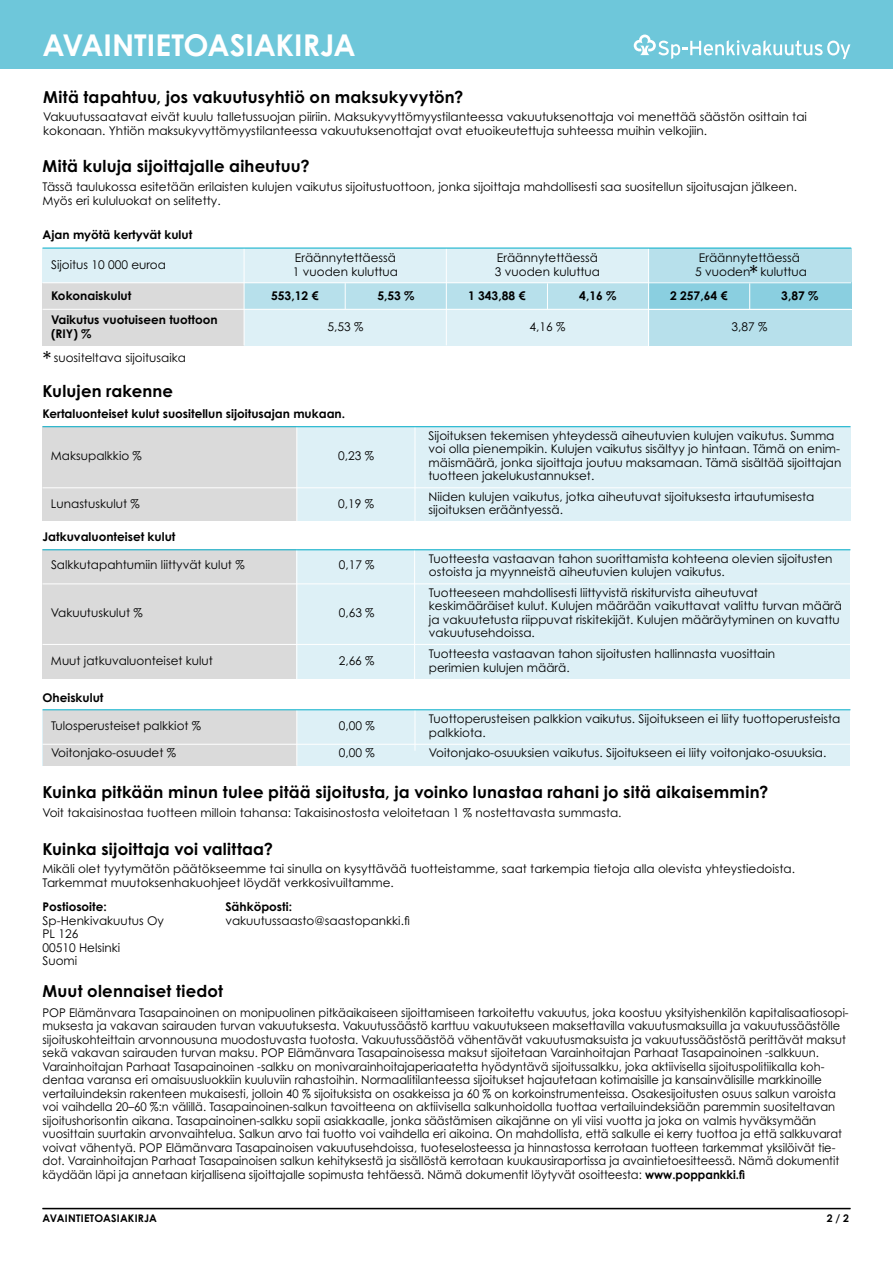
<style>
.page{position:relative;width:893px;height:1263px;background:#fff}
.page>*{position:absolute;margin:0;border:0;box-sizing:border-box;transform-origin:0 0}
.t1{font:700 30px "Century Gothic Pro";color:#fff}
.t2{font:21.6px "Century Gothic Pro";color:#000}
.t3{font:700 16.5px "Century Gothic Pro";letter-spacing:.01em;color:#000}
.t4{font:12px/13.5px "Century Gothic Pro";color:#000}
.t5{font:12px/13.5px "Century Gothic Pro";color:#000;scale:.95 1}
.t6{font:700 12px/13.5px "Century Gothic Pro";color:#000}
.t7{font:700 10.5px "Century Gothic Pro";letter-spacing:.025em;color:#000}
.s1{font-size:21.6px}
.s2{font-weight:700}
</style>
<div class="page">
<div style="left:0;top:0;width:893px;height:69px;background:#6ec7da"></div>
<hr style="left:43px;top:1208px;width:807px;height:1px;background:#000">
<svg style="left:634px;top:35px;width:216px;height:24px"></svg>
<div style="left:649px;top:248px;width:202px;height:34px;background:#b7e0eb"></div>
<div style="left:649px;top:310px;width:202px;height:35px;background:#b7e0eb"></div>
<div style="left:649px;top:283px;width:202px;height:26px;background:#8acfe0"></div>
<div style="left:43px;top:309px;width:605px;height:36px;background:#ddf0f6"></div>
<div style="left:43px;top:309px;width:201px;height:36px;background:#dadada"></div>
<div style="left:43px;top:248px;width:606px;height:35px;background:#ddf0f6"></div>
<div style="left:43px;top:283px;width:606px;height:26px;background:#b7e0eb"></div>
<div style="left:43px;top:283px;width:201px;height:26px;background:#dadada"></div>
<hr style="left:244px;top:248px;width:1px;height:97px;background:#fff">
<hr style="left:446px;top:248px;width:1px;height:97px;background:#fff">
<svg style="left:345px;top:283px;width:1px;height:26px"></svg>
<svg style="left:547px;top:283px;width:1px;height:26px"></svg>
<svg style="left:749px;top:283px;width:1px;height:26px"></svg>
<hr style="left:648px;top:248px;width:1px;height:97px;background:#fff">
<hr style="left:43px;top:309px;width:808px;height:1px;background:#fff">
<hr style="left:43px;top:282px;width:808px;height:1px;background:#fff">
<hr style="left:43px;top:248px;width:808px;height:1px;background:#00adc9">
<div style="left:296px;top:426px;width:554px;height:95px;background:#ddf0f6"></div>
<div style="left:43px;top:426px;width:254px;height:95px;background:#dadada"></div>
<hr style="left:415px;top:426px;width:1px;height:95px;background:#fff">
<hr style="left:296px;top:426px;width:1px;height:95px;background:#fff">
<hr style="left:43px;top:487px;width:808px;height:1px;background:#fff">
<div style="left:43px;top:710px;width:807px;height:56px;background:#ddf0f6"></div>
<div style="left:43px;top:710px;width:254px;height:56px;background:#dadada"></div>
<hr style="left:415px;top:695px;width:1px;height:56px;background:#fff">
<hr style="left:296px;top:710px;width:1px;height:56px;background:#fff">
<hr style="left:43px;top:744px;width:808px;height:1px;background:#fff">
<div style="left:43px;top:549px;width:807px;height:130px;background:#ddf0f6"></div>
<div style="left:43px;top:549px;width:253px;height:130px;background:#dadada"></div>
<hr style="left:414px;top:549px;width:1px;height:130px;background:#fff">
<hr style="left:296px;top:549px;width:1px;height:130px;background:#fff">
<hr style="left:43px;top:583px;width:808px;height:1px;background:#fff">
<hr style="left:43px;top:644px;width:808px;height:1px;background:#fff">
<hr style="left:43px;top:426px;width:807px;height:1px;background:#00adc9">
<hr style="left:43px;top:549px;width:807px;height:1px;background:#00adc9">
<hr style="left:43px;top:709px;width:807px;height:1px;background:#00adc9">
<h1 class="t1" style="left:43px;top:26px;width:315px">AVAINTIETOASIAKIRJA</h1>
<h3 class="t3" style="left:43px;top:87px;width:422px">Mitä tapahtuu, jos vakuutusyhtiö on maksukyvytön?</h3>
<p class="t4" style="left:43px;top:110px;width:765px">Vakuutussaatavat eivät kuulu talletussuojan piiriin. Maksukyvyttömyystilanteessa vakuutuksenottaja voi menettää säästön osittain tai kokonaan. Yhtiön maksukyvyttömyystilanteessa vakuutuksenottajat ovat etuoikeutettuja suhteessa muihin velkojiin.</p>
<h3 class="t3" style="left:43px;top:156px;width:269px">Mitä kuluja sijoittajalle aiheutuu?</h3>
<p class="t4" style="left:43px;top:180px;width:756px">Tässä taulukossa esitetään erilaisten kulujen vaikutus sijoitustuottoon, jonka sijoittaja mahdollisesti saa suositellun sijoitusajan jälkeen.<br>Myös eri kululuokat on selitetty.</p>
<p class="t6" style="left:43px;top:227px;width:151px">Ajan myötä kertyvät kulut</p>
<p class="t4" style="left:51px;top:258px;width:117px">Sijoitus 10 000 euroa</p>
<p class="t4" style="left:293px;top:251px;width:107px">Eräännytettäessä<br>1 vuoden kuluttua</p>
<p class="t4" style="left:495px;top:251px;width:107px">Eräännytettäessä<br>3 vuoden kuluttua</p>
<p class="t4" style="left:695px;top:251px;width:113px;text-align:center">Eräännytettäessä<br>5 vuoden kuluttua</p>
<p class="t6" style="left:51px;top:313px;width:168px">Vaikutus vuotuiseen tuottoon (RIY) %</p>
<p class="t4" style="left:328px;top:320px;width:37px">5,53 %</p>
<p class="t4" style="left:529px;top:320px;width:37px">4,16 %</p>
<p class="t4" style="left:731px;top:320px;width:37px">3,87 %</p>
<h2 class="t2" style="left:749px;top:260px;width:11px">*</h2>
<p class="t6" style="left:51px;top:289px;width:82px">Kokonaiskulut</p>
<p class="t6" style="left:271px;top:289px;width:49px">553,12 €</p>
<p class="t6" style="left:377px;top:289px;width:39px">5,53 %</p>
<p class="t6" style="left:468px;top:289px;width:59px">1 343,88 €</p>
<p class="t6" style="left:579px;top:289px;width:39px">4,16 %</p>
<p class="t6" style="left:670px;top:289px;width:59px">2 257,64 €</p>
<p class="t6" style="left:781px;top:289px;width:39px">3,87 %</p>
<p class="t4" style="left:43px;top:351px;width:145px"><span class="s1">*</span> suositeltava sijoitusaika</p>
<h3 class="t3" style="left:43px;top:381px;width:132px">Kulujen rakenne</h3>
<p class="t6" style="left:43px;top:407px;width:304px">Kertaluonteiset kulut suositellun sijoitusajan mukaan.</p>
<p class="t4" style="left:51px;top:449px;width:92px">Maksupalkkio %</p>
<p class="t4" style="left:338px;top:449px;width:37px">0,23 %</p>
<p class="t4" style="left:429px;top:428px;width:414px">Sijoituksen tekemisen yhteydessä aiheutuvien kulujen vaikutus. Summa voi olla pienempikin. Kulujen vaikutus sisältyy jo hintaan. Tämä on enim&shy;mäismäärä, jonka sijoittaja joutuu maksamaan. Tämä sisältää sijoittajan tuotteen jakelukustannukset.</p>
<p class="t4" style="left:51px;top:496px;width:90px">Lunastuskulut %</p>
<p class="t4" style="left:338px;top:496px;width:37px">0,19 %</p>
<p class="t4" style="left:429px;top:490px;width:387px">Niiden kulujen vaikutus, jotka aiheutuvat sijoituksesta irtautumisesta sijoituksen erääntyessä.</p>
<p class="t6" style="left:43px;top:530px;width:134px">Jatkuvaluonteiset kulut</p>
<p class="t4" style="left:51px;top:558px;width:195px">Salkkutapahtumiin liittyvät kulut %</p>
<p class="t4" style="left:339px;top:558px;width:37px">0,17 %</p>
<p class="t4" style="left:429px;top:551px;width:405px">Tuotteesta vastaavan tahon suorittamista kohteena olevien sijoitusten ostoista ja myynneistä aiheutuvien kulujen vaikutus.</p>
<p class="t4" style="left:51px;top:606px;width:93px">Vakuutuskulut %</p>
<p class="t4" style="left:339px;top:606px;width:37px">0,63 %</p>
<p class="t4" style="left:429px;top:586px;width:415px">Tuotteeseen mahdollisesti liittyvistä riskiturvista aiheutuvat keskimääräiset kulut. Kulujen määrään vaikuttavat valittu turvan määrä ja vakuutetusta riippuvat riskitekijät. Kulujen määräytyminen on kuvattu vakuutusehdoissa.</p>
<p class="t4" style="left:51px;top:654px;width:163px">Muut jatkuvaluonteiset kulut</p>
<p class="t4" style="left:339px;top:654px;width:37px">2,66 %</p>
<p class="t4" style="left:429px;top:647px;width:348px">Tuotteesta vastaavan tahon sijoitusten hallinnasta vuosittain perimien kulujen määrä.</p>
<p class="t6" style="left:43px;top:690px;width:62px">Oheiskulut</p>
<p class="t4" style="left:51px;top:719px;width:152px">Tulosperusteiset palkkiot %</p>
<p class="t4" style="left:339px;top:719px;width:37px">0,00 %</p>
<p class="t4" style="left:429px;top:712px;width:413px">Tuottoperusteisen palkkion vaikutus. Sijoitukseen ei liity tuottoperusteista palkkiota.</p>
<p class="t4" style="left:51px;top:746px;width:127px">Voitonjako-osuudet %</p>
<p class="t4" style="left:339px;top:746px;width:37px">0,00 %</p>
<p class="t4" style="left:429px;top:746px;width:399px">Voitonjako-osuuksien vaikutus. Sijoitukseen ei liity voitonjako-osuuksia.</p>
<h3 class="t3" style="left:43px;top:782px;width:727px">Kuinka pitkään minun tulee pitää sijoitusta, ja voinko lunastaa rahani jo sitä aikaisemmin?</h3>
<p class="t4" style="left:43px;top:805px;width:581px">Voit takaisinostaa tuotteen milloin tahansa: Takaisinostosta veloitetaan 1 % nostettavasta summasta.</p>
<h3 class="t3" style="left:43px;top:839px;width:232px">Kuinka sijoittaja voi valittaa?</h3>
<p class="t4" style="left:43px;top:862px;width:754px">Mikäli olet tyytymätön päätökseemme tai sinulla on kysyttävää tuotteistamme, saat tarkempia tietoja alla olevista yhteystiedoista.<br>Tarkemmat muutoksenhakuohjeet löydät verkkosivuiltamme.</p>
<p class="t6" style="left:43px;top:900px;width:66px">Postiosoite:</p>
<p class="t4" style="left:43px;top:914px;width:123px">Sp-Henkivakuutus Oy<br>PL 126<br>00510 Helsinki<br>Suomi</p>
<p class="t6" style="left:225px;top:900px;width:68px">Sähköposti:</p>
<p class="t4" style="left:225px;top:914px;width:186px">vakuutussaasto@saastopankki.fi</p>
<h3 class="t3" style="left:43px;top:981px;width:182px">Muut olennaiset tiedot</h3>
<p class="t5" style="left:43px;top:1005px;width:850px">POP Elämänvara Tasapainoinen on monipuolinen pitkäaikaiseen sijoittamiseen tarkoitettu vakuutus, joka koostuu yksityishenkilön kapitalisaatiosopi&shy;muksesta ja vakavan sairauden turvan vakuutuksesta. Vakuutussäästö karttuu vakuutukseen maksettavilla vakuutusmaksuilla ja vakuutussäästölle sijoituskohteittain arvonnousuna muodostuvasta tuotosta. Vakuutussäästöä vähentävät vakuutusmaksuista ja vakuutussäästöstä perittävät maksut sekä vakavan sairauden turvan maksu. POP Elämänvara Tasapainoisessa maksut sijoitetaan Varainhoitajan Parhaat Tasapainoinen -salkkuun.<br>Varainhoitajan Parhaat Tasapainoinen -salkku on monivarainhoitajaperiaatetta hyödyntävä sijoitussalkku, joka aktiivisella sijoituspolitiikalla koh&shy;dentaa varansa eri omaisuusluokkiin kuuluviin rahastoihin. Normaalitilanteessa sijoitukset hajautetaan kotimaisille ja kansainvälisille markkinoille vertailuindeksin rakenteen mukaisesti, jolloin 40 % sijoituksista on osakkeissa ja 60 % on korkoinstrumenteissa. Osakesijoitusten osuus salkun varoista voi vaihdella 20–60 %:n välillä. Tasapainoinen-salkun tavoitteena on aktiivisella salkunhoidolla tuottaa vertailuindeksiään paremmin suositeltavan sijoitushorisontin aikana. Tasapainoinen-salkku sopii asiakkaalle, jonka säästämisen aikajänne on yli viisi vuotta ja joka on valmis hyväksymään vuosittain suurtakin arvonvaihtelua. Salkun arvo tai tuotto voi vaihdella eri aikoina. On mahdollista, että salkulle ei kerry tuottoa ja että salkkuvarat voivat vähentyä. POP Elämänvara Tasapainoisen vakuutusehdoissa, tuoteselosteessa ja hinnastossa kerrotaan tuotteen tarkemmat yksilöivät tie&shy;dot. Varainhoitajan Parhaat Tasapainoisen salkun kehityksestä ja sisällöstä kerrotaan kuukausiraportissa ja avaintietoesitteessä. Nämä dokumentit käydään läpi ja annetaan kirjallisena sijoittajalle sopimusta tehtäessä. Nämä dokumentit löytyvät osoitteesta: <span class="s2">www.poppankki.fi</span></p>
<p class="t7" style="left:43px;top:1212px;width:116px">AVAINTIETOASIAKIRJA</p>
<p class="t7" style="left:827px;top:1212px;width:24px">2 / 2</p>
</div>
